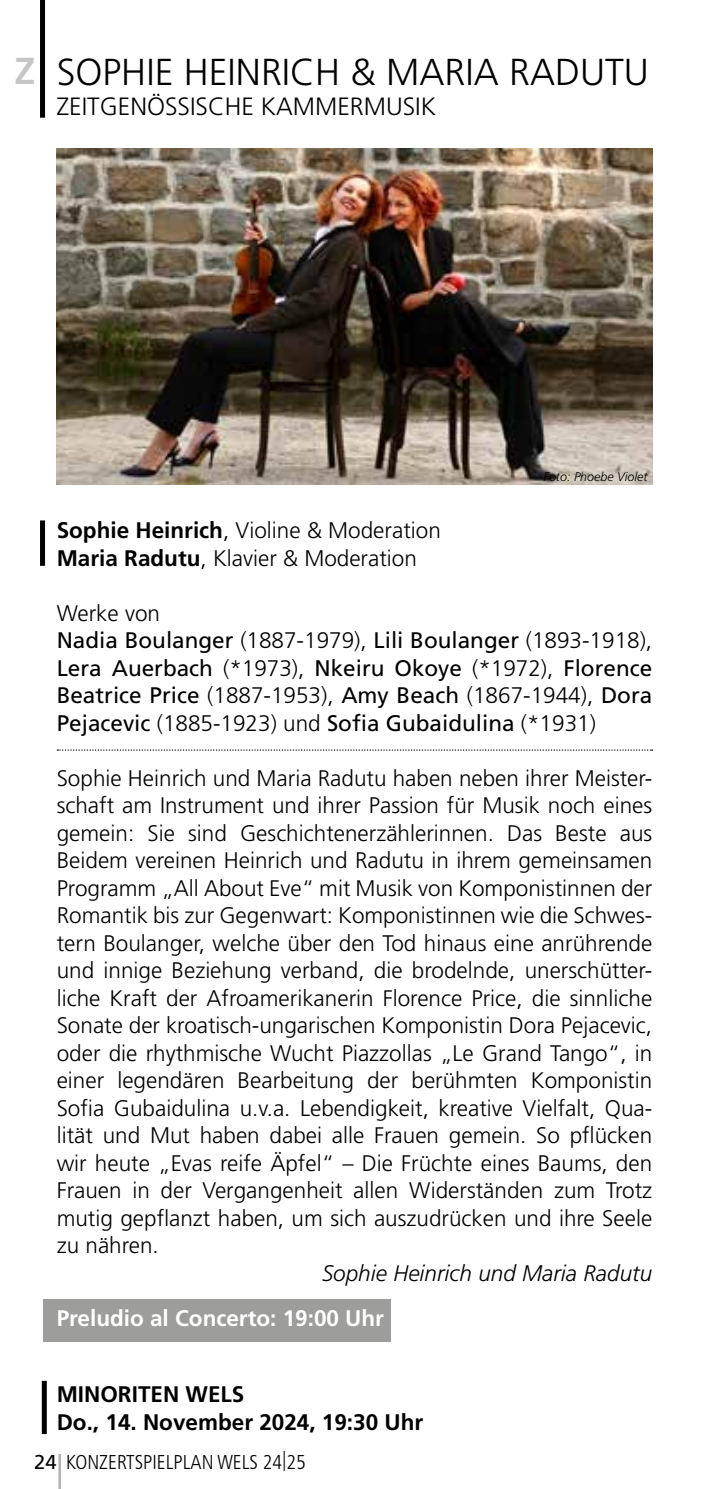
<style>
.page{position:relative;width:709px;height:1489px;background:#fff}
.page>*{position:absolute;margin:0;border:0;box-sizing:border-box;transform-origin:0 0}
.t1{font:300 37.5px "Frutiger LT Std";color:#000}
.t2{font:700 37.5px "Frutiger LT Std";color:#c6c6c6}
.t3{font:300 25px "Frutiger LT Std";color:#000}
.t4{font:300 22.5px/27.5px "Frutiger LT Std";color:#000}
.t5{font:22.5px/27.5px "Frutiger LT Std";color:#000}
.t6{font:700 22.5px/27.5px "Frutiger LT Std";color:#000}
.t7{font:italic 300 22.5px "Frutiger LT Std";color:#000}
.t8{font:700 22.5px "Frutiger LT Std";color:#fff}
.t9{font:300 condensed 20px "Frutiger LT Std";color:#000}
.t10{font:italic 300 12.5px "Frutiger LT Std";color:#000}
.s1{font-weight:700}
.s2{font-weight:300}
.s3{font-weight:400;font-stretch:normal}
</style>
<div class="page">
<hr style="left:58px;top:1453px;width:3px;height:35px;background:#b3b2b2">
<div style="left:43px;top:1298px;width:347px;height:43px;background:#9d9d9c"></div>
<div style="left:40px;top:0;width:5px;height:118px;background:#000"></div>
<div style="left:40px;top:520px;width:5px;height:46px;background:#000"></div>
<div style="left:42px;top:1380px;width:5px;height:53px;background:#000"></div>
<img style="left:57px;top:149px;width:595px;height:336px">
<svg style="left:57px;top:749px;width:595px;height:1px"></svg>
<h1 class="t2" style="left:14px;top:48px;width:22px">Z</h1>
<h1 class="t1" style="left:57px;top:51px;width:593px">SOPHIE HEINRICH &amp; MARIA RADUTU</h1>
<p class="t3" style="left:57px;top:92px;width:381px">ZEITGENÖSSISCHE KAMMERMUSIK</p>
<p class="t10" style="left:543px;top:469px;width:106px">Foto: Phoebe Violet</p>
<p class="t4" style="left:57px;top:517px;width:385px"><span class="s1">Sophie Heinrich</span>, Violine &amp; Moderation<br><span class="s1">Maria Radutu</span>, Klavier &amp; Moderation</p>
<p class="t5" style="left:57px;top:599px;width:597px"><span class="s2">Werke von<br></span>Nadia Boulanger <span class="s2">(1887-1979),</span> Lili Boulanger <span class="s2">(1893-1918), </span>Lera Auerbach <span class="s2">(*1973),</span> Nkeiru Okoye <span class="s2">(*1972),</span> Florence Beatrice Price <span class="s2">(1887-1953),</span> Amy Beach <span class="s2">(1867-1944),</span> Dora Pejacevic <span class="s2">(1885-1923) und</span> Sofia Gubaidulina <span class="s2">(*1931)</span></p>
<p class="t4" style="left:57px;top:764px;width:597px;text-align:justify">Sophie Heinrich und Maria Radutu haben neben ihrer Meister&shy;schaft am Instrument und ihrer Passion für Musik noch eines gemein: Sie sind Geschichtenerzählerinnen. Das Beste aus Beidem vereinen Heinrich und Radutu in ihrem gemeinsamen Programm „All About Eve“ mit Musik von Komponistinnen der Romantik bis zur Gegenwart: Komponistinnen wie die Schwes&shy;tern Boulanger, welche über den Tod hinaus eine anrührende und innige Beziehung verband, die brodelnde, unerschütter&shy;liche Kraft der Afroamerikanerin Florence Price, die sinnliche Sonate der kroatisch-ungarischen Komponistin Dora Pejacevic, oder die rhythmische Wucht Piazzollas „Le Grand Tango“, in einer legendären Bearbeitung der berühmten Komponistin Sofia Gubaidulina u.v.a. Lebendigkeit, kreative Vielfalt, Qua&shy;lität und Mut haben dabei alle Frauen gemein. So pflücken wir heute „Evas reife Äpfel“ – Die Früchte eines Baums, den Frauen in der Vergangenheit allen Widerständen zum Trotz mutig gepflanzt haben, um sich auszudrücken und ihre Seele zu nähren.</p>
<p class="t7" style="left:322px;top:1260px;width:332px">Sophie Heinrich und Maria Radutu</p>
<p class="t8" style="left:57px;top:1304px;width:329px">Preludio al Concerto: 19:00 Uhr</p>
<p class="t6" style="left:57px;top:1380px;width:368px">MINORITEN WELS<br>Do., 14. November 2024, 19:30 Uhr</p>
<p class="t9" style="left:34px;top:1450px;width:273px"><span class="s3">24</span> KONZERTSPIELPLAN WELS 24|25</p>
</div>
